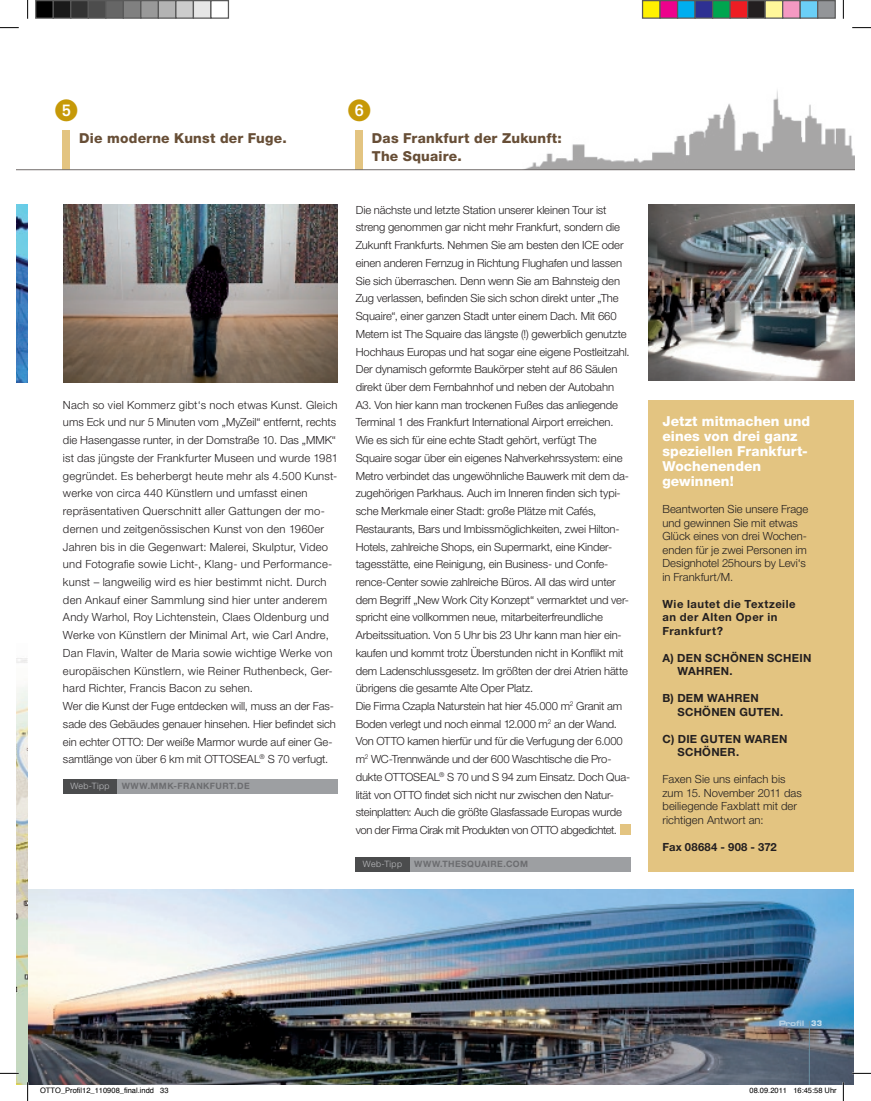
<style>
.page{position:relative;width:871px;height:1101px;background:#fff}
.page>*{position:absolute;margin:0;border:0;box-sizing:border-box;transform-origin:0 0}
.t1{font:22.5px "European Pi One";color:#c69908}
.t2{font:800 13.75px/15px "Helvetica Neue LT Pro";letter-spacing:.005em;color:#fff}
.t3{font:800 13.75px/17.8px "Helvetica Neue LT Pro";letter-spacing:.015em;color:#674e36}
.t4{font:300 11.25px/17.8px "Helvetica Neue LT Pro";letter-spacing:-.005em;color:#231f20}
.t5{font:300 11.25px/17.8px "Helvetica Neue LT Pro";letter-spacing:.02em;color:#231f20}
.t6{font:700 11.25px/13.5px "Helvetica Neue LT Pro";letter-spacing:.03em;color:#231f20}
.t7{font:700 8.75px "Helvetica Neue LT Std";letter-spacing:.045em;color:#6c6d70}
.t8{font:300 8.75px "Helvetica Neue LT Std";letter-spacing:.045em;color:#bcbdc0}
.t9{font:7.5px "Helvetica";color:#000}
.t10{font:7.5px "Eurostile Bold Extended Two";letter-spacing:-.05em;color:#fff}
.t11{font:700 7.5px "Eurostile";color:#fff}
</style>
<div class="page">
<div style="left:648px;top:400px;width:205px;height:471px;background:#e3c481"></div>
<img style="left:648px;top:205px;width:205px;height:176px">
<img style="left:28px;top:889px;width:825px;height:195px">
<hr style="left:808px;top:1021px;width:1px;height:63px;background:#6c91a2">
<img style="left:17px;top:658px;width:11px;height:426px">
<div style="left:619px;top:824px;width:11px;height:10px;background:#e3c481"></div>
<img style="left:525px;top:90px;width:328px;height:79px">
<div style="left:63px;top:130px;width:7px;height:40px;background:#e3c481"></div>
<div style="left:355px;top:130px;width:7px;height:40px;background:#e3c481"></div>
<img style="left:64px;top:205px;width:274px;height:177px">
<img style="left:17px;top:205px;width:11px;height:177px">
<hr style="left:17px;top:169px;width:836px;height:1px;background:#716c6b">
<div style="left:63px;top:779px;width:55px;height:14px;background:#4b4c4d"></div>
<div style="left:118px;top:779px;width:220px;height:14px;background:#9d9fa2"></div>
<div style="left:355px;top:857px;width:55px;height:14px;background:#4b4c4d"></div>
<div style="left:410px;top:857px;width:220px;height:14px;background:#9d9fa2"></div>
<svg style="left:0;top:27px;width:19px;height:1px"></svg>
<svg style="left:852px;top:27px;width:18px;height:1px"></svg>
<svg style="left:0;top:1072px;width:19px;height:2px"></svg>
<svg style="left:851px;top:1072px;width:19px;height:2px"></svg>
<svg style="left:27px;top:0;width:1px;height:19px"></svg>
<svg style="left:27px;top:1082px;width:1px;height:18px"></svg>
<svg style="left:842px;top:0;width:1px;height:19px"></svg>
<svg style="left:842px;top:1082px;width:1px;height:18px"></svg>
<div style="left:36px;top:1px;width:17px;height:17px;background:#000"></div>
<div style="left:35px;top:0;width:19px;height:19px;border:1px solid #595959"></div>
<div style="left:53px;top:1px;width:18px;height:17px;background:#1a1a1a"></div>
<div style="left:53px;top:0;width:18px;height:19px;border:1px solid #595959"></div>
<div style="left:71px;top:1px;width:17px;height:17px;background:#333"></div>
<div style="left:70px;top:0;width:19px;height:19px;border:1px solid #595959"></div>
<div style="left:88px;top:1px;width:18px;height:17px;background:#4d4d4d"></div>
<div style="left:88px;top:0;width:18px;height:19px;border:1px solid #595959"></div>
<div style="left:106px;top:1px;width:17px;height:17px;background:#666"></div>
<div style="left:105px;top:0;width:19px;height:19px;border:1px solid #595959"></div>
<div style="left:123px;top:1px;width:18px;height:17px;background:#808080"></div>
<div style="left:123px;top:0;width:18px;height:19px;border:1px solid #595959"></div>
<div style="left:141px;top:1px;width:17px;height:17px;background:#999"></div>
<div style="left:140px;top:0;width:19px;height:19px;border:1px solid #595959"></div>
<div style="left:158px;top:1px;width:18px;height:17px;background:#b3b3b3"></div>
<div style="left:158px;top:0;width:18px;height:19px;border:1px solid #595959"></div>
<div style="left:176px;top:1px;width:17px;height:17px;background:#ccc"></div>
<div style="left:175px;top:0;width:19px;height:19px;border:1px solid #595959"></div>
<div style="left:193px;top:1px;width:18px;height:17px;background:#e6e6e6"></div>
<div style="left:193px;top:0;width:18px;height:19px;border:1px solid #595959"></div>
<div style="left:210px;top:0;width:19px;height:19px;border:1px solid #595959"></div>
<div style="left:642px;top:1px;width:17px;height:17px;background:#fff101"></div>
<div style="left:641px;top:0;width:19px;height:19px;border:1px solid #595959"></div>
<div style="left:659px;top:1px;width:18px;height:17px;background:#ed028c"></div>
<div style="left:659px;top:0;width:19px;height:19px;border:1px solid #595959"></div>
<div style="left:677px;top:1px;width:17px;height:17px;background:#00aeef"></div>
<div style="left:676px;top:0;width:19px;height:19px;border:1px solid #595959"></div>
<div style="left:694px;top:1px;width:18px;height:17px;background:#2e3092"></div>
<div style="left:694px;top:0;width:19px;height:19px;border:1px solid #595959"></div>
<div style="left:712px;top:1px;width:17px;height:17px;background:#00a54f"></div>
<div style="left:711px;top:0;width:19px;height:19px;border:1px solid #595959"></div>
<div style="left:729px;top:1px;width:18px;height:17px;background:#ee1d23"></div>
<div style="left:729px;top:0;width:19px;height:19px;border:1px solid #595959"></div>
<div style="left:747px;top:1px;width:17px;height:17px;background:#231f20"></div>
<div style="left:746px;top:0;width:19px;height:19px;border:1px solid #595959"></div>
<div style="left:764px;top:1px;width:18px;height:17px;background:#fff79a"></div>
<div style="left:764px;top:0;width:19px;height:19px;border:1px solid #595959"></div>
<div style="left:782px;top:1px;width:17px;height:17px;background:#f499c2"></div>
<div style="left:781px;top:0;width:19px;height:19px;border:1px solid #595959"></div>
<div style="left:799px;top:1px;width:18px;height:17px;background:#6bcff6"></div>
<div style="left:799px;top:0;width:19px;height:19px;border:1px solid #595959"></div>
<div style="left:817px;top:1px;width:17px;height:17px;background:#939598"></div>
<div style="left:816px;top:0;width:19px;height:19px;border:1px solid #595959"></div>
<h1 class="t1" style="left:55px;top:97px;width:24px">5</h1>
<h1 class="t1" style="left:348px;top:97px;width:24px">6</h1>
<p class="t3" style="left:79px;top:129px;width:209px">Die moderne Kunst der Fuge.</p>
<p class="t5" style="left:63px;top:395px;width:276px">Nach so viel Kommerz gibt‘s noch etwas Kunst. Gleich ums Eck und nur 5 Minuten vom „MyZeil“ entfernt, rechts die Hasengasse runter, in der Domstraße 10. Das „MMK“ ist das jüngste der Frankfurter Museen und wurde 1981 gegründet. Es beherbergt heute mehr als 4.500 Kunst&shy;werke von circa 440 Künstlern und umfasst einen repräsentativen Querschnitt aller Gattungen der mo&shy;dernen und zeitgenössischen Kunst von den 1960er Jahren bis in die Gegenwart: Malerei, Skulptur, Video und Fotografie sowie Licht-, Klang- und Performance&shy;kunst – langweilig wird es hier bestimmt nicht. Durch den Ankauf einer Sammlung sind hier unter anderem Andy Warhol, Roy Lichtenstein, Claes Oldenburg und Werke von Künstlern der Minimal Art, wie Carl Andre, Dan Flavin, Walter de Maria sowie wichtige Werke von europäischen Künstlern, wie Reiner Ruthenbeck, Ger&shy;hard Richter, Francis Bacon zu sehen.<br>Wer die Kunst der Fuge entdecken will, muss an der Fas&shy;sade des Gebäudes genauer hinsehen. Hier befindet sich ein echter OTTO: Der weiße Marmor wurde auf einer Ge&shy;samtlänge von über 6 km mit OTTOSEAL<sup>®</sup> S 70 verfugt.</p>
<p class="t8" style="left:70px;top:781px;width:41px">Web-Tipp</p>
<p class="t7" style="left:122px;top:780px;width:10px">WWW</p>
<p class="t7" style="left:148px;top:780px;width:33px">.MMK-FRA</p>
<p class="t7" style="left:196px;top:780px;width:21px">NKFUR</p>
<p class="t7" style="left:229px;top:780px;width:15px">T.DE</p>
<p class="t3" style="left:355px;top:129px;width:208px;text-indent:16px">Das Frankfurt der Zukunft:<br>The Squaire.</p>
<p class="t4" style="left:355px;top:201px;width:276px">Die nächste und letzte Station unserer kleinen Tour ist streng genommen gar nicht mehr Frankfurt, sondern die Zukunft Frankfurts. Nehmen Sie am besten den ICE oder einen anderen Fernzug in Richtung Flughafen und lassen Sie sich überraschen. Denn wenn Sie am Bahnsteig den Zug verlassen, befinden Sie sich schon direkt unter „The Squaire“, einer ganzen Stadt unter einem Dach. Mit 660<br>Metern ist The Squaire das längste (!) gewerblich genutzte Hochhaus Europas und hat sogar eine eigene Postleitzahl.<br>Der dynamisch geformte Baukörper steht auf 86 Säulen direkt über dem Fernbahnhof und neben der Autobahn A3. Von hier kann man trockenen Fußes das anliegende Terminal 1 des Frankfurt International Airport erreichen.<br>Wie es sich für eine echte Stadt gehört, verfügt The Squaire sogar über ein eigenes Nahverkehrssystem: eine Metro verbindet das ungewöhnliche Bauwerk mit dem da&shy;zugehörigen Parkhaus. Auch im Inneren finden sich typi&shy;sche Merkmale einer Stadt: große Plätze mit Cafés, Restaurants, Bars und Imbissmöglichkeiten, zwei Hilton-Hotels, zahlreiche Shops, ein Supermarkt, eine Kinder&shy;tagesstätte, eine Reinigung, ein Business- und Confe&shy;rence-Center sowie zahlreiche Büros. All das wird unter dem Begriff „New Work City Konzept“ vermarktet und ver&shy;spricht eine vollkommen neue, mitarbeiterfreundliche Arbeitssituation. Von 5 Uhr bis 23 Uhr kann man hier ein&shy;kaufen und kommt trotz Überstunden nicht in Konflikt mit dem Ladenschlussgesetz. Im größten der drei Atrien hätte übrigens die gesamte Alte Oper Platz.<br>Die Firma Czapla Naturstein hat hier 45.000 m<sup>2</sup> Granit am Boden verlegt und noch einmal 12.000 m<sup>2</sup> an der Wand.<br>Von OTTO kamen hierfür und für die Verfugung der 6.000 m<sup>2</sup> WC-Trennwände und der 600 Waschtische die Pro&shy;dukte OTTOSEAL<sup>®</sup> S 70 und S 94 zum Einsatz. Doch Qua&shy;lität von OTTO findet sich nicht nur zwischen den Natur&shy;steinplatten: Auch die größte Glasfassade Europas wurde von der Firma Cirak mit Produkten von OTTO abgedichtet.</p>
<p class="t8" style="left:363px;top:858px;width:41px">Web-Tipp</p>
<p class="t7" style="left:414px;top:858px;width:10px">WWW</p>
<p class="t7" style="left:440px;top:858px;width:15px">.THES</p>
<p class="t7" style="left:467px;top:858px;width:14px">QUAIRE</p>
<p class="t7" style="left:503px;top:858px;width:26px">.COM</p>
<p class="t2" style="left:662px;top:414px;width:149px">Jetzt mitmachen und eines von drei ganz speziellen Frankfurt-<br>Wochenenden gewinnen!</p>
<p class="t4" style="left:662px;top:502px;width:147px;line-height:13.5px">Beantworten Sie unsere Frage und gewinnen Sie mit etwas<br>Glück eines von drei Wochen&shy;enden für je zwei Personen im<br>Designhotel 25hours by Levi‘s in Frankfurt/M.</p>
<p class="t6" style="left:662px;top:597px;width:134px">Wie lautet die Textzeile an der Alten Oper in<br>Frankfurt?</p>
<p class="t6" style="left:677px;top:650px;width:135px;text-indent:-15px">A) DEN SCHÖNEN SCHEIN<br>WAHREN.</p>
<p class="t6" style="left:677px;top:691px;width:107px;text-indent:-15px">B) DEM WAHREN<br>SCHÖNEN GUTEN.</p>
<p class="t6" style="left:677px;top:731px;width:111px;text-indent:-15px">C) Die GUTEN WAREN<br>SCHÖNER.</p>
<p class="t4" style="left:662px;top:772px;width:141px;line-height:13.5px">Faxen Sie uns einfach bis zum 15. November 2011 das beiliegende Faxblatt mit der richtigen Antwort an:</p>
<p class="t6" style="left:662px;top:840px;width:116px">Fax 08684 - 908 - 372</p>
<p class="t10" style="left:778px;top:1018px;width:27px">Profil</p>
<p class="t11" style="left:810px;top:1018px;width:12px">33</p>
<p class="t9" style="left:40px;top:1085px;width:130px">OTTO_Profil12_110908_final.indd 33</p>
<p class="t9" style="left:749px;top:1085px;width:89px">08.09.2011 16:45:58 Uhr</p>
</div>
